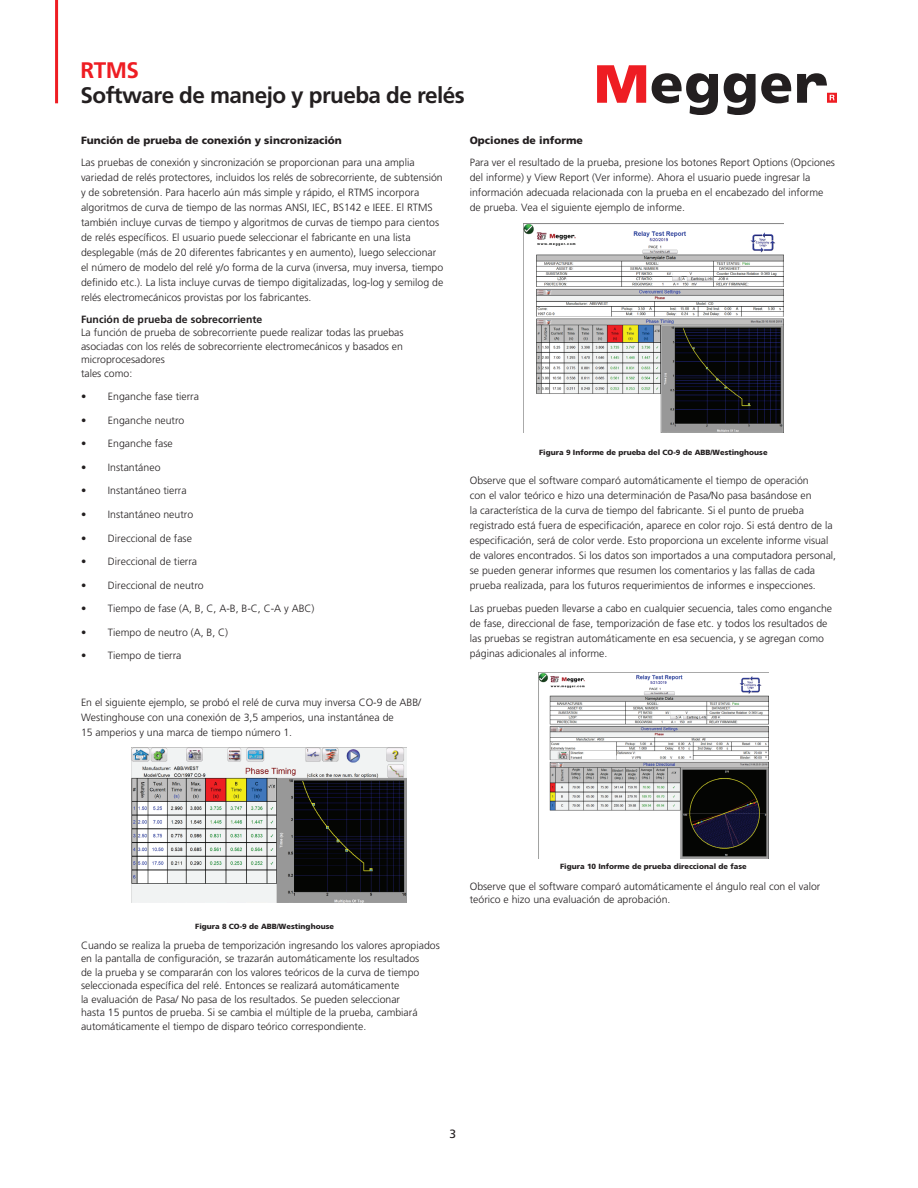
<style>
.page{position:relative;width:918px;height:1188px;background:#fff}
.page>*{position:absolute;margin:0;border:0;box-sizing:border-box;transform-origin:0 0}
.t1{font:700 22.5px "Frutiger LT Pro";letter-spacing:-.025em;color:#231f20}
.t2{font:700 22.5px "Frutiger LT Pro";color:#ee1d23}
.t3{font:12px "Frutiger LT Pro";color:#231f20}
.t4{font:300 10.5px/15px "Frutiger LT Pro";color:#231f20}
.t5{font:900 10.5px "Frutiger LT Pro";color:#231f20}
.t6{font:700 10.5px "Frutiger LT Pro";color:#231f20}
.t7{font:900 7.5px "Frutiger LT Pro";color:#231f20}
</style>
<div class="page">
<hr style="left:55px;top:0;width:3px;height:103px;background:#ee1d23">
<svg style="left:597px;top:65px;width:240px;height:50px"></svg>
<img style="left:131px;top:748px;width:276px;height:155px">
<img style="left:523px;top:223px;width:260px;height:210px">
<img style="left:538px;top:672px;width:231px;height:186px">
<h1 class="t2" style="left:81px;top:57px;width:60px">RTMS</h1>
<h1 class="t1" style="left:81px;top:82px;width:386px">Software de manejo y prueba de relés</h1>
<p class="t5" style="left:81px;top:134px;width:262px">Función de prueba de conexión y sincronización</p>
<p class="t4" style="left:81px;top:155px;width:364px">Las pruebas de conexión y sincronización se proporcionan para una amplia variedad de relés protectores, incluidos los relés de sobrecorriente, de subtensión y de sobretensión. Para hacerlo aún más simple y rápido, el RTMS incorpora algoritmos de curva de tiempo de las normas ANSI, IEC, BS142 e IEEE. El RTMS también incluye curvas de tiempo y algoritmos de curvas de tiempo para cientos de relés específicos. El usuario puede seleccionar el fabricante en una lista desplegable (más de 20 diferentes fabricantes y en aumento), luego seleccionar el número de modelo del relé y/o forma de la curva (inversa, muy inversa, tiempo definido etc.). La lista incluye curvas de tiempo digitalizadas, log-log y semilog de relés electromecánicos provistas por los fabricantes.</p>
<p class="t6" style="left:81px;top:313px;width:183px">Función de prueba de sobrecorriente</p>
<p class="t4" style="left:81px;top:326px;width:324px;line-height:13.5px">La función de prueba de sobrecorriente puede realizar todas las pruebas asociadas con los relés de sobrecorriente electromecánicos y basados en microprocesadores<br>tales como:</p>
<p class="t4" style="left:81px;top:389px;width:119px">• Enganche fase tierra</p>
<p class="t4" style="left:81px;top:413px;width:105px">• Enganche neutro</p>
<p class="t4" style="left:81px;top:436px;width:93px">• Enganche fase</p>
<p class="t4" style="left:81px;top:460px;width:81px">• Instantáneo</p>
<p class="t4" style="left:81px;top:483px;width:107px">• Instantáneo tierra</p>
<p class="t4" style="left:81px;top:507px;width:114px">• Instantáneo neutro</p>
<p class="t4" style="left:81px;top:530px;width:112px">• Direccional de fase</p>
<p class="t4" style="left:81px;top:554px;width:118px">• Direccional de tierra</p>
<p class="t4" style="left:81px;top:578px;width:124px">• Direccional de neutro</p>
<p class="t4" style="left:81px;top:601px;width:235px">• Tiempo de fase (A, B, C, A-B, B-C, C-A y ABC)</p>
<p class="t4" style="left:81px;top:625px;width:149px">• Tiempo de neutro (A, B, C)</p>
<p class="t4" style="left:81px;top:648px;width:102px">• Tiempo de tierra</p>
<p class="t4" style="left:81px;top:695px;width:342px">En el siguiente ejemplo, se probó el relé de curva muy inversa CO-9 de ABB/<br>Westinghouse con una conexión de 3,5 amperios, una instantánea de<br>15 amperios y una marca de tiempo número 1.</p>
<p class="t5" style="left:470px;top:134px;width:115px">Opciones de informe</p>
<p class="t4" style="left:470px;top:155px;width:367px">Para ver el resultado de la prueba, presione los botones Report Options (Opciones del informe) y View Report (Ver informe). Ahora el usuario puede ingresar la información adecuada relacionada con la prueba en el encabezado del informe de prueba. Vea el siguiente ejemplo de informe.</p>
<p class="t7" style="left:539px;top:448px;width:230px">Figura 9 Informe de prueba del CO-9 de ABB/Westinghouse</p>
<p class="t4" style="left:470px;top:473px;width:368px">Observe que el software comparó automáticamente el tiempo de operación<br>con el valor teórico e hizo una determinación de Pasa/No pasa basándose en<br>la característica de la curva de tiempo del fabricante. Si el punto de prueba registrado está fuera de especificación, aparece en color rojo. Si está dentro de la especificación, será de color verde. Esto proporciona un excelente informe visual de valores encontrados. Si los datos son importados a una computadora personal, se pueden generar informes que resumen los comentarios y las fallas de cada prueba realizada, para los futuros requerimientos de informes e inspecciones.</p>
<p class="t4" style="left:470px;top:601px;width:364px">Las pruebas pueden llevarse a cabo en cualquier secuencia, tales como enganche de fase, direccional de fase, temporización de fase etc. y todos los resultados de las pruebas se registran automáticamente en esa secuencia, y se agregan como páginas adicionales al informe.</p>
<p class="t7" style="left:195px;top:921px;width:140px">Figura 8 CO-9 de ABB/Westinghouse</p>
<p class="t4" style="left:81px;top:938px;width:360px;line-height:13.5px">Cuando se realiza la prueba de temporización ingresando los valores apropiados en la pantalla de configuración, se trazarán automáticamente los resultados<br>de la prueba y se compararán con los valores teóricos de la curva de tiempo seleccionada específica del relé. Entonces se realizará automáticamente<br>la evaluación de Pasa/ No pasa de los resultados. Se pueden seleccionar<br>hasta 15 puntos de prueba. Si se cambia el múltiple de la prueba, cambiará automáticamente el tiempo de disparo teórico correspondiente.</p>
<p class="t7" style="left:560px;top:862px;width:188px">Figura 10 Informe de prueba direccional de fase</p>
<p class="t4" style="left:470px;top:879px;width:352px;line-height:13.5px">Observe que el software comparó automáticamente el ángulo real con el valor teórico e hizo una evaluación de aprobación.</p>
<p class="t3" style="left:449px;top:1127px;width:8px">3</p>
</div>
